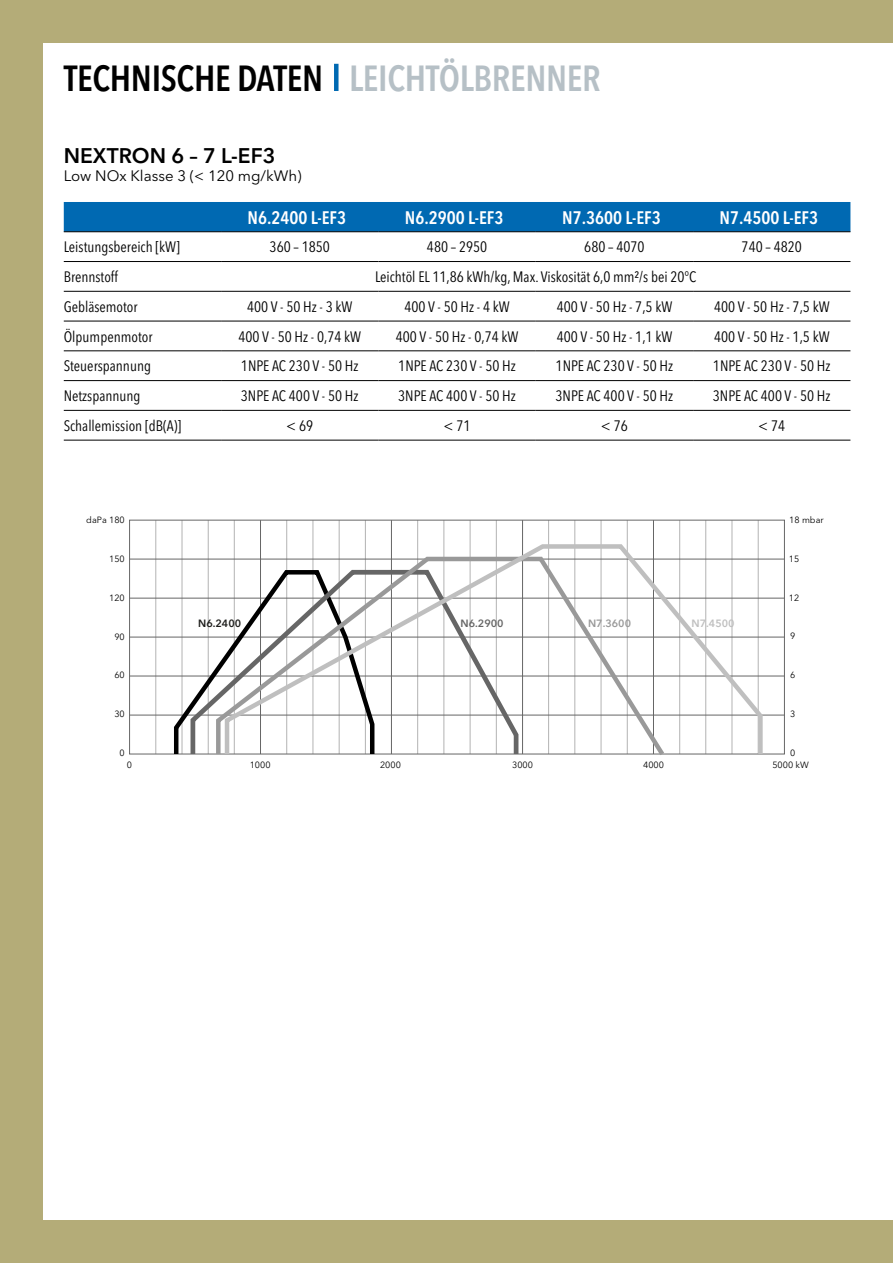
<style>
.page{position:relative;width:893px;height:1263px;background:#fff}
.page>*{position:absolute;margin:0;border:0;box-sizing:border-box;transform-origin:0 0}
.t1{font:600 condensed 36px "Avenir Next LT Pro";letter-spacing:-.01em;color:#000}
.t2{font:600 21px "Avenir Next LT Pro";color:#000}
.t3{font:600 condensed 18px "Avenir Next LT Pro";color:#fff}
.t4{font:condensed 15px "Avenir Next LT Pro";color:#000}
.t5{font:15px "Avenir Next LT Pro";color:#000}
.t6{font:600 10.5px "Avenir Next LT Pro";color:#1d1d1b}
.t7{font:600 10.5px "Avenir Next LT Pro";color:#666}
.t8{font:600 10.5px "Avenir Next LT Pro";color:#999}
.t9{font:600 10.5px "Avenir Next LT Pro";color:#bfbfbf}
.t10{font:9px "Avenir Next LT Pro";color:#000}
.s1{color:#b6c0c6}
</style>
<div class="page">
<div style="left:0;top:0;width:43px;height:1263px;background:#b4ac78"></div>
<div style="left:0;top:0;width:893px;height:43px;background:#b4ac78"></div>
<div style="left:0;top:1220px;width:893px;height:43px;background:#b4ac78"></div>
<div style="left:64px;top:202px;width:786px;height:29px;background:#0069b2"></div>
<hr style="left:64px;top:231px;width:157px;height:1px;background:#000">
<hr style="left:221px;top:231px;width:157px;height:1px;background:#000">
<hr style="left:378px;top:231px;width:158px;height:1px;background:#000">
<hr style="left:536px;top:231px;width:157px;height:1px;background:#000">
<hr style="left:693px;top:231px;width:157px;height:1px;background:#000">
<hr style="left:64px;top:261px;width:157px;height:1px;background:#000">
<hr style="left:221px;top:261px;width:157px;height:1px;background:#000">
<hr style="left:378px;top:261px;width:158px;height:1px;background:#000">
<hr style="left:536px;top:261px;width:157px;height:1px;background:#000">
<hr style="left:693px;top:261px;width:157px;height:1px;background:#000">
<hr style="left:64px;top:291px;width:157px;height:1px;background:#000">
<hr style="left:221px;top:291px;width:157px;height:1px;background:#000">
<hr style="left:378px;top:291px;width:158px;height:1px;background:#000">
<hr style="left:536px;top:291px;width:157px;height:1px;background:#000">
<hr style="left:693px;top:291px;width:157px;height:1px;background:#000">
<hr style="left:64px;top:321px;width:157px;height:1px;background:#000">
<hr style="left:221px;top:321px;width:157px;height:1px;background:#000">
<hr style="left:378px;top:321px;width:158px;height:1px;background:#000">
<hr style="left:536px;top:321px;width:157px;height:1px;background:#000">
<hr style="left:693px;top:321px;width:157px;height:1px;background:#000">
<hr style="left:64px;top:351px;width:157px;height:1px;background:#000">
<hr style="left:221px;top:351px;width:157px;height:1px;background:#000">
<hr style="left:378px;top:351px;width:158px;height:1px;background:#000">
<hr style="left:536px;top:351px;width:157px;height:1px;background:#000">
<hr style="left:693px;top:351px;width:157px;height:1px;background:#000">
<hr style="left:64px;top:380px;width:157px;height:1px;background:#000">
<hr style="left:221px;top:380px;width:157px;height:1px;background:#000">
<hr style="left:378px;top:380px;width:158px;height:1px;background:#000">
<hr style="left:536px;top:380px;width:157px;height:1px;background:#000">
<hr style="left:693px;top:380px;width:157px;height:1px;background:#000">
<hr style="left:64px;top:410px;width:157px;height:1px;background:#000">
<hr style="left:221px;top:410px;width:157px;height:1px;background:#000">
<hr style="left:378px;top:410px;width:158px;height:1px;background:#000">
<hr style="left:536px;top:410px;width:157px;height:1px;background:#000">
<hr style="left:693px;top:410px;width:157px;height:1px;background:#000">
<hr style="left:64px;top:440px;width:157px;height:1px;background:#000">
<hr style="left:221px;top:440px;width:157px;height:1px;background:#000">
<hr style="left:378px;top:440px;width:158px;height:1px;background:#000">
<hr style="left:536px;top:440px;width:157px;height:1px;background:#000">
<hr style="left:693px;top:440px;width:157px;height:1px;background:#000">
<hr style="left:758px;top:520px;width:1px;height:234px;background:#b3b3b3">
<hr style="left:732px;top:520px;width:1px;height:234px;background:#b3b3b3">
<hr style="left:705px;top:520px;width:1px;height:234px;background:#b3b3b3">
<hr style="left:679px;top:520px;width:1px;height:234px;background:#b3b3b3">
<hr style="left:627px;top:520px;width:1px;height:234px;background:#b3b3b3">
<hr style="left:601px;top:520px;width:1px;height:234px;background:#b3b3b3">
<hr style="left:574px;top:520px;width:1px;height:234px;background:#b3b3b3">
<hr style="left:548px;top:520px;width:1px;height:234px;background:#b3b3b3">
<hr style="left:496px;top:520px;width:1px;height:234px;background:#b3b3b3">
<hr style="left:470px;top:520px;width:1px;height:234px;background:#b3b3b3">
<hr style="left:443px;top:520px;width:1px;height:234px;background:#b3b3b3">
<hr style="left:417px;top:520px;width:1px;height:234px;background:#b3b3b3">
<hr style="left:365px;top:520px;width:1px;height:234px;background:#b3b3b3">
<hr style="left:339px;top:520px;width:1px;height:234px;background:#b3b3b3">
<hr style="left:313px;top:520px;width:1px;height:234px;background:#b3b3b3">
<hr style="left:286px;top:520px;width:1px;height:234px;background:#b3b3b3">
<hr style="left:234px;top:520px;width:1px;height:234px;background:#b3b3b3">
<hr style="left:208px;top:520px;width:1px;height:234px;background:#b3b3b3">
<hr style="left:182px;top:520px;width:1px;height:234px;background:#b3b3b3">
<hr style="left:155px;top:520px;width:1px;height:234px;background:#b3b3b3">
<hr style="left:130px;top:715px;width:654px;height:1px;background:#666">
<hr style="left:130px;top:676px;width:654px;height:1px;background:#666">
<hr style="left:130px;top:637px;width:654px;height:1px;background:#666">
<hr style="left:130px;top:598px;width:654px;height:1px;background:#666">
<hr style="left:130px;top:559px;width:654px;height:1px;background:#666">
<hr style="left:653px;top:520px;width:1px;height:234px;background:#666">
<hr style="left:522px;top:520px;width:1px;height:234px;background:#666">
<hr style="left:391px;top:520px;width:1px;height:234px;background:#666">
<hr style="left:260px;top:520px;width:1px;height:234px;background:#666">
<svg style="left:172px;top:568px;width:16px;height:187px"></svg>
<svg style="left:188px;top:567px;width:26px;height:188px"></svg>
<svg style="left:214px;top:558px;width:9px;height:197px"></svg>
<svg style="left:223px;top:542px;width:542px;height:213px"></svg>
<div style="left:334px;top:64px;width:5px;height:27px;background:#0069b2"></div>
<h1 class="t1" style="left:64px;top:56px;width:538px">TECHNISCHE DATEN <span class="s1">LEICHTÖLBRENNER</span></h1>
<h2 class="t2" style="left:64px;top:143px;width:213px">NEXTRON 6 – 7 L-EF3</h2>
<p class="t5" style="left:64px;top:167px;width:239px">Low NOx Klasse 3 (&lt; 120 mg/kWh)</p>
<p class="t3" style="left:247px;top:206px;width:100px">N6.2400 L-EF3</p>
<p class="t3" style="left:405px;top:206px;width:100px">N6.2900 L-EF3</p>
<p class="t3" style="left:562px;top:206px;width:100px">N7.3600 L-EF3</p>
<p class="t3" style="left:719px;top:206px;width:100px">N7.4500 L-EF3</p>
<p class="t4" style="left:64px;top:238px;width:118px">Leistungsbereich [kW]</p>
<p class="t4" style="left:270px;top:238px;width:62px">360 – 1850</p>
<p class="t4" style="left:427px;top:238px;width:62px">480 – 2950</p>
<p class="t4" style="left:584px;top:238px;width:62px">680 – 4070</p>
<p class="t4" style="left:742px;top:238px;width:62px">740 – 4820</p>
<p class="t4" style="left:64px;top:268px;width:56px">Brennstoff</p>
<p class="t4" style="left:375px;top:268px;width:323px">Leichtöl EL 11,86 kWh/kg, Max. Viskosität 6,0 mm²/s bei 20°C</p>
<p class="t4" style="left:64px;top:298px;width:75px">Gebläsemotor</p>
<p class="t4" style="left:247px;top:298px;width:107px">400 V - 50 Hz - 3 kW</p>
<p class="t4" style="left:405px;top:298px;width:107px">400 V - 50 Hz - 4 kW</p>
<p class="t4" style="left:557px;top:298px;width:117px">400 V - 50 Hz - 7,5 kW</p>
<p class="t4" style="left:714px;top:298px;width:117px">400 V - 50 Hz - 7,5 kW</p>
<p class="t4" style="left:64px;top:327px;width:90px">Ölpumpenmotor</p>
<p class="t4" style="left:238px;top:327px;width:124px">400 V - 50 Hz - 0,74 kW</p>
<p class="t4" style="left:396px;top:327px;width:124px">400 V - 50 Hz - 0,74 kW</p>
<p class="t4" style="left:557px;top:327px;width:117px">400 V - 50 Hz - 1,1 kW</p>
<p class="t4" style="left:714px;top:327px;width:117px">400 V - 50 Hz - 1,5 kW</p>
<p class="t4" style="left:64px;top:357px;width:89px">Steuerspannung</p>
<p class="t4" style="left:241px;top:357px;width:119px">1NPE AC 230 V - 50 Hz</p>
<p class="t4" style="left:398px;top:357px;width:119px">1NPE AC 230 V - 50 Hz</p>
<p class="t4" style="left:556px;top:357px;width:119px">1NPE AC 230 V - 50 Hz</p>
<p class="t4" style="left:713px;top:357px;width:119px">1NPE AC 230 V - 50 Hz</p>
<p class="t4" style="left:64px;top:387px;width:78px">Netzspannung</p>
<p class="t4" style="left:241px;top:387px;width:119px">3NPE AC 400 V - 50 Hz</p>
<p class="t4" style="left:398px;top:387px;width:119px">3NPE AC 400 V - 50 Hz</p>
<p class="t4" style="left:556px;top:387px;width:119px">3NPE AC 400 V - 50 Hz</p>
<p class="t4" style="left:713px;top:387px;width:119px">3NPE AC 400 V - 50 Hz</p>
<p class="t4" style="left:64px;top:417px;width:119px">Schallemission [dB(A)]</p>
<p class="t4" style="left:286px;top:417px;width:28px">&lt; 69</p>
<p class="t4" style="left:444px;top:417px;width:28px">&lt; 71</p>
<p class="t4" style="left:601px;top:417px;width:28px">&lt; 76</p>
<p class="t4" style="left:758px;top:417px;width:28px">&lt; 74</p>
<p class="t10" style="left:86px;top:514px;width:40px">daPa 180</p>
<p class="t10" style="left:789px;top:514px;width:36px">18 mbar</p>
<p class="t10" style="left:109px;top:553px;width:17px">150</p>
<p class="t10" style="left:789px;top:553px;width:12px">15</p>
<p class="t10" style="left:109px;top:592px;width:17px">120</p>
<p class="t10" style="left:789px;top:592px;width:12px">12</p>
<p class="t6" style="left:198px;top:617px;width:44px">N6.2400</p>
<p class="t7" style="left:461px;top:617px;width:44px">N6.2900</p>
<p class="t8" style="left:588px;top:617px;width:44px">N7.3600</p>
<p class="t9" style="left:692px;top:617px;width:44px">N7.4500</p>
<p class="t10" style="left:114px;top:631px;width:12px">90</p>
<p class="t10" style="left:790px;top:631px;width:7px">9</p>
<p class="t10" style="left:114px;top:670px;width:12px">60</p>
<p class="t10" style="left:790px;top:670px;width:7px">6</p>
<p class="t10" style="left:114px;top:709px;width:12px">30</p>
<p class="t10" style="left:790px;top:709px;width:7px">3</p>
<p class="t10" style="left:120px;top:748px;width:7px">0</p>
<p class="t10" style="left:790px;top:747px;width:7px">0</p>
<p class="t10" style="left:127px;top:759px;width:7px">0</p>
<p class="t10" style="left:250px;top:759px;width:22px">1000</p>
<p class="t10" style="left:380px;top:759px;width:22px">2000</p>
<p class="t10" style="left:512px;top:759px;width:22px">3000</p>
<p class="t10" style="left:643px;top:759px;width:22px">4000</p>
<p class="t10" style="left:772px;top:759px;width:38px">5000 kW</p>
</div>
